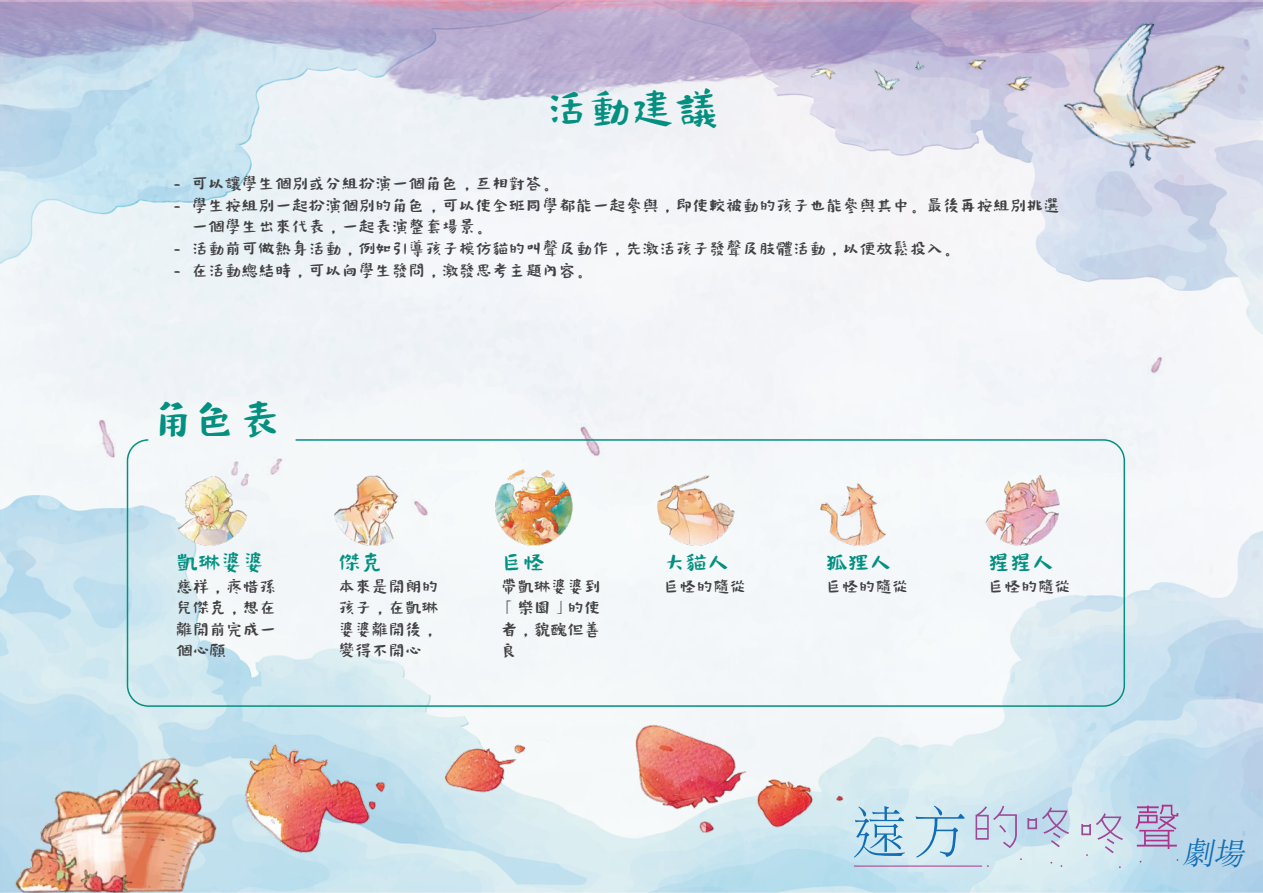
<style>
.page{position:relative;width:1263px;height:893px;background:#fff}
.page>*{position:absolute;margin:0;border:0;box-sizing:border-box;transform-origin:0 0}
.t1{font:46.5px "Hanyi Senty Marshmallow";color:#039080}
.t2{font:italic 300 30.9px "M Sung HK";color:#116db6}
.t3{font:24px "Hanyi Senty Marshmallow";color:#039080}
.t4{font:18px/21.6px "Hanyi Senty Marshmallow";color:#414042}
</style>
<div class="page">
<img style="left:0;top:0;width:1263px;height:893px">
<img style="left:810px;top:23px;width:415px;height:144px">
<img style="left:242px;top:694px;width:606px;height:198px">
<svg style="left:854px;top:806px;width:111px;height:52px;background:#b4d5e7"></svg>
<svg style="left:1135px;top:805px;width:43px;height:44px;background:#b7a5cd"></svg>
<svg style="left:1027px;top:807px;width:42px;height:40px;background:#bbc8e0"></svg>
<svg style="left:975px;top:806px;width:42px;height:42px;background:#c3cbe1"></svg>
<hr style="left:854px;top:866px;width:128px;height:1px;background:#af328d">
<svg style="left:1081px;top:813px;width:42px;height:43px;background:#cdd3e4"></svg>
<img style="left:15px;top:754px;width:204px;height:139px">
<img style="left:159px;top:459px;width:101px;height:94px">
<img style="left:321px;top:459px;width:101px;height:94px">
<img style="left:484px;top:459px;width:101px;height:94px">
<img style="left:646px;top:459px;width:101px;height:94px">
<img style="left:808px;top:459px;width:101px;height:94px">
<img style="left:970px;top:459px;width:101px;height:94px">
<div style="left:127px;top:439px;width:998px;height:268px;border:2px solid #039080;border-radius:21px"></div>
<h1 class="t1" style="left:545px;top:84px;width:174px">活動建議</h1>
<p class="t4" style="left:173px;top:175px;width:9px">- -</p>
<p class="t4" style="left:173px;top:239px;width:9px">- -</p>
<p class="t4" style="left:191px;top:175px;width:870px">可以讓學生個別或分組扮演一個角色，互相對答。<br>學生按組別一起扮演個別的角色，可以使全班同學都能一起參與，即使較被動的孩子也能參與其中。最後再按組別挑選一個學生出來代表，一起表演整套場景。<br>活動前可做熱身活動，例如引導孩子模仿貓的叫聲及動作，先激活孩子發聲及肢體活動，以便放鬆投入。<br>在活動總結時，可以向學生發問，激發思考主題內容。</p>
<h1 class="t1" style="left:152px;top:395px;width:131px">角色表</h1>
<h3 class="t3" style="left:176px;top:550px;width:91px">凱琳婆婆</h3>
<p class="t4" style="left:176px;top:577px;width:102px;text-align:justify">慈祥，疼惜孫兒傑克，想在離開前完成一個心願</p>
<h3 class="t3" style="left:338px;top:550px;width:46px">傑克</h3>
<p class="t4" style="left:338px;top:577px;width:102px;text-align:justify">本來是開朗的孩子，在凱琳婆婆離開後，變得不開心</p>
<h3 class="t3" style="left:501px;top:550px;width:46px">巨怪</h3>
<p class="t4" style="left:501px;top:577px;width:102px;text-align:justify">帶凱琳婆婆到「樂園」的使者，貌醜但善良</p>
<h3 class="t3" style="left:663px;top:550px;width:68px">大貓人</h3>
<p class="t4" style="left:663px;top:577px;width:85px">巨怪的隨從</p>
<h3 class="t3" style="left:825px;top:550px;width:68px">狐狸人</h3>
<p class="t4" style="left:825px;top:577px;width:85px">巨怪的隨從</p>
<h3 class="t3" style="left:988px;top:550px;width:68px">猩猩人</h3>
<p class="t4" style="left:988px;top:577px;width:85px">巨怪的隨從</p>
<h2 class="t2" style="left:1182px;top:832px;width:71px">劇場</h2>
</div>
